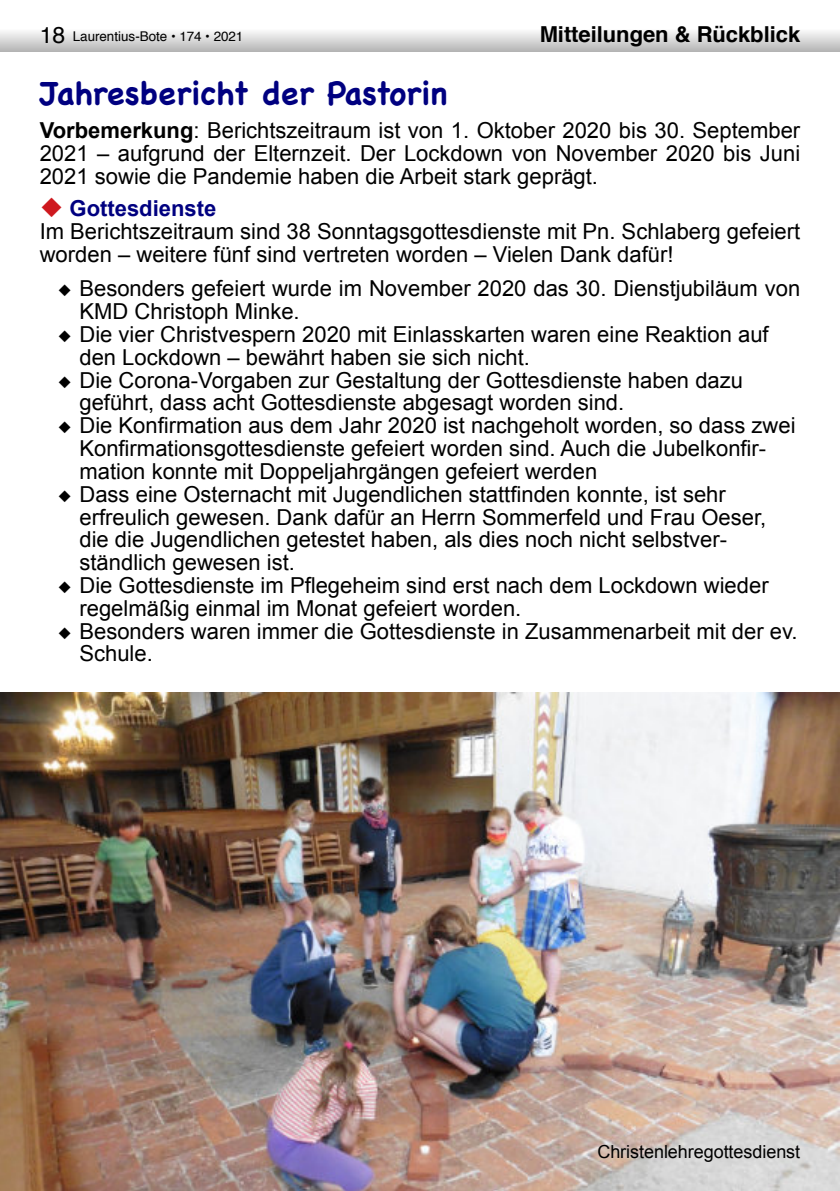
<style>
.page{position:relative;width:840px;height:1191px;background:#fff}
.page>*{position:absolute;margin:0;border:0;box-sizing:border-box;transform-origin:0 0}
.t1{font:700 32px "Chalkboard";color:#000080}
.t2{font:22px/22.8px "Arial";color:#000}
.t3{font:700 22px "Helvetica";letter-spacing:-.005em;color:#000}
.t4{font:18px "Arial";letter-spacing:-.005em;color:#000}
.t5{font:13.4px "Helvetica";letter-spacing:-.005em;color:#000}
.s1{font-size:23px}
.s2{font-weight:700}
.s3{color:#ce181e}
.s4{font-weight:700;color:#000080}
.s5{font-family:"Lucida Grande"}
</style>
<div class="page">
<div style="left:0;top:23px;width:839px;height:28px;background:linear-gradient(to bottom,#fff,#bcbcbc)"></div>
<svg style="left:839px;top:32px;width:1px;height:19px"></svg>
<img style="left:0;top:692px;width:839px;height:499px">
<p class="t5" style="left:40px;top:31px;width:205px"><span class="s1">18</span> Laurentius-Bote • 174 • 2021</p>
<p class="t3" style="left:539px;top:25px;width:262px">Mitteilungen &amp; Rückblick</p>
<h1 class="t1" style="left:40px;top:72px;width:409px">Jahresbericht der Pastorin</h1>
<p class="t2" style="left:40px;top:121px;width:761px;text-align:justify"><span class="s2">Vorbemerkung</span>: Berichtszeitraum ist von 1. Oktober 2020 bis 30. September 2021 – aufgrund der Elternzeit. Der Lockdown von November 2020 bis Juni 2021 sowie die Pandemie haben die Arbeit stark geprägt.</p>
<p class="t2" style="left:40px;top:199px;width:761px"><span class="s3">◆</span> <span class="s4">Gottesdienste<br></span>Im Berichtszeitraum sind 38 Sonntagsgottesdienste mit Pn. Schlaberg gefeiert worden – weitere fünf sind vertreten worden – Vielen Dank dafür!</p>
<p class="t2" style="left:79px;top:279px;width:722px;text-indent:-23px"><span class="s5">◆</span> Besonders gefeiert wurde im November 2020 das 30. Dienstjubiläum von<br>KMD Christoph Minke.</p>
<p class="t2" style="left:79px;top:325px;width:690px;text-indent:-23px"><span class="s5">◆</span> Die vier Christvespern 2020 mit Einlasskarten waren eine Reaktion auf den Lockdown – bewährt haben sie sich nicht.</p>
<p class="t2" style="left:79px;top:370px;width:664px;text-indent:-23px"><span class="s5">◆</span> Die Corona-Vorgaben zur Gestaltung der Gottesdienste haben dazu geführt, dass acht Gottesdienste abgesagt worden sind.</p>
<p class="t2" style="left:79px;top:416px;width:717px;text-indent:-23px"><span class="s5">◆</span> Die Konfirmation aus dem Jahr 2020 ist nachgeholt worden, so dass zwei<br>Konfirmationsgottesdienste gefeiert worden sind. Auch die Jubelkonfir&shy;mation konnte mit Doppeljahrgängen gefeiert werden</p>
<p class="t2" style="left:79px;top:484px;width:688px;text-indent:-23px"><span class="s5">◆</span> Dass eine Osternacht mit Jugendlichen stattfinden konnte, ist sehr erfreulich gewesen. Dank dafür an Herrn Sommerfeld und Frau Oeser, die die Jugendlichen getestet haben, als dies noch nicht selbstver&shy;ständlich gewesen ist.</p>
<p class="t2" style="left:79px;top:576px;width:690px;text-indent:-23px"><span class="s5">◆</span> Die Gottesdienste im Pflegeheim sind erst nach dem Lockdown wieder regelmäßig einmal im Monat gefeiert worden.</p>
<p class="t2" style="left:79px;top:621px;width:719px;text-indent:-23px"><span class="s5">◆</span> Besonders waren immer die Gottesdienste in Zusammenarbeit mit der ev.<br>Schule.</p>
<p class="t4" style="left:597px;top:1144px;width:204px">Christenlehregottesdienst</p>
</div>
